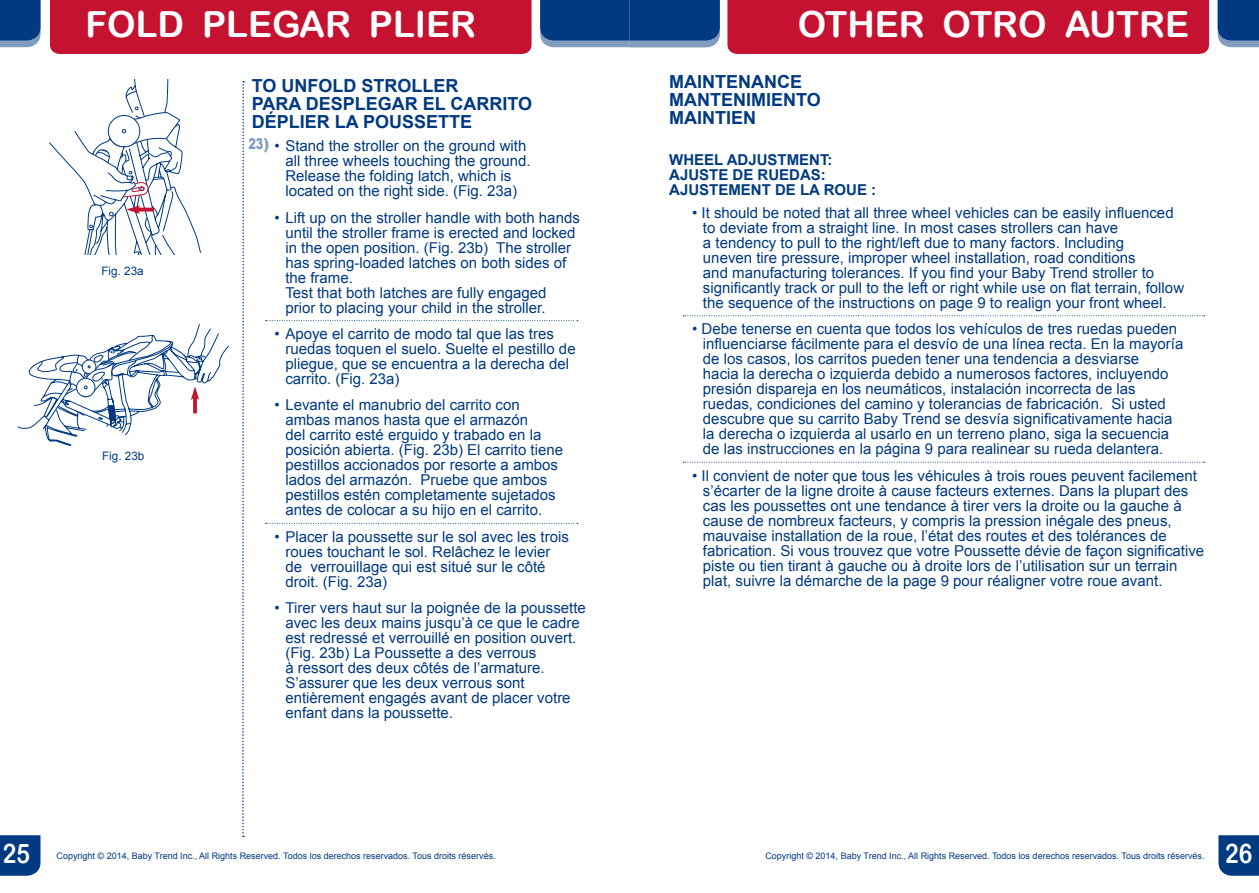
<style>
.page{position:relative;width:1259px;height:893px;background:#fff}
.page>*{position:absolute;margin:0;border:0;box-sizing:border-box;transform-origin:0 0}
.t1{font:36px "Arial Rounded MT Bold";color:#fff}
.t2{font:27px "Arial Rounded MT Bold";color:#fff;scale:.85 1}
.t3{font:700 18px/18px "Arial";color:#013a81}
.t4{font:15px/15px "Arial";color:#013a81}
.t5{font:700 15px/15px "Arial";color:#013a81}
.t6{font:900 15px "Arial";color:#809dc0;scale:.75 1}
.t7{font:11.7px "Arial";color:#013a81}
.t8{font:9px "Arial";color:#013a81}
</style>
<div class="page">
<div style="left:0;top:835px;width:40px;height:41px;background:#013a81"></div>
<svg style="left:242px;top:81px;width:2px;height:756px"></svg>
<svg style="left:1218px;top:835px;width:41px;height:41px;background:#0c4386"></svg>
<div style="left:50px;top:0;width:481px;height:54px;background:#c41230"></div>
<svg style="left:0;top:0;width:40px;height:47px;background:#164a8b"></svg>
<svg style="left:265px;top:320px;width:313px;height:1px"></svg>
<svg style="left:265px;top:523px;width:313px;height:1px"></svg>
<div style="left:727px;top:0;width:482px;height:54px;background:#c41230"></div>
<svg style="left:1217px;top:0;width:42px;height:47px;background:#1a4d8d"></svg>
<svg style="left:540px;top:0;width:180px;height:47px;background:#14498a"></svg>
<svg style="left:49px;top:79px;width:152px;height:175px"></svg>
<svg style="left:17px;top:324px;width:212px;height:122px"></svg>
<svg style="left:683px;top:315px;width:521px;height:1px"></svg>
<svg style="left:683px;top:462px;width:521px;height:1px"></svg>
<h1 class="t1" style="left:86px;top:2px;width:392px">FOLD PLEGAR PLIER</h1>
<h1 class="t1" style="left:797px;top:2px;width:393px">OTHER OTRO AUTRE</h1>
<p class="t3" style="left:669px;top:73px;width:153px">MAINTENANCE<br>MANTENIMIENTO<br>MAINTIEN</p>
<p class="t5" style="left:669px;top:152px;width:208px">WHEEL ADJUSTMENT:<br>AJUSTE DE RUEDAS:<br>AJUSTEMENT DE LA ROUE :</p>
<p class="t4" style="left:703px;top:205px;width:483px;text-indent:-11px">• It should be noted that all three wheel vehicles can be easily influenced to deviate from a straight line. In most cases strollers can have<br>a tendency to pull to the right/left due to many factors. Including<br>uneven tire pressure, improper wheel installation, road conditions<br>and manufacturing tolerances. If you find your Baby Trend stroller to significantly track or pull to the left or right while use on flat terrain, follow the sequence of the instructions on page 9 to realign your front wheel.</p>
<p class="t4" style="left:703px;top:322px;width:482px;text-indent:-11px">• Debe tenerse en cuenta que todos los vehículos de tres ruedas pueden influenciarse fácilmente para el desvío de una línea recta. En la mayoría de los casos, los carritos pueden tener una tendencia a desviarse<br>hacia la derecha o izquierda debido a numerosos factores, incluyendo presión dispareja en los neumáticos, instalación incorrecta de las ruedas, condiciones del camino y tolerancias de fabricación. Si usted descubre que su carrito Baby Trend se desvía significativamente hacia la derecha o izquierda al usarlo en un terreno plano, siga la secuencia de las instrucciones en la página 9 para realinear su rueda delantera.</p>
<p class="t4" style="left:703px;top:468px;width:503px;text-indent:-11px">• Il convient de noter que tous les véhicules à trois roues peuvent facilement s’écarter de la ligne droite à cause facteurs externes. Dans la plupart des cas les poussettes ont une tendance à tirer vers la droite ou la gauche à cause de nombreux facteurs, y compris la pression inégale des pneus, mauvaise installation de la roue, l’état des routes et des tolérances de fabrication. Si vous trouvez que votre Poussette dévie de façon significative piste ou tien tirant à gauche ou à droite lors de l’utilisation sur un terrain plat, suivre la démarche de la page 9 pour réaligner votre roue avant.</p>
<p class="t3" style="left:252px;top:78px;width:282px">TO UNFOLD STROLLER<br>PARA DESPLEGAR EL CARRITO<br>DÉPLIER LA POUSSETTE</p>
<p class="t4" style="left:285px;top:139px;width:247px;text-indent:-11px">• Stand the stroller on the ground with all three wheels touching the ground.<br>Release the folding latch, which is located on the right side. (Fig. 23a)</p>
<p class="t4" style="left:285px;top:210px;width:296px;text-indent:-11px">• Lift up on the stroller handle with both hands until the stroller frame is erected and locked in the open position. (Fig. 23b) The stroller has spring-loaded latches on both sides of the frame.<br>Test that both latches are fully engaged prior to placing your child in the stroller.</p>
<p class="t4" style="left:285px;top:326px;width:292px;text-indent:-11px">• Apoye el carrito de modo tal que las tres ruedas toquen el suelo. Suelte el pestillo de pliegue, que se encuentra a la derecha del carrito. (Fig. 23a)</p>
<p class="t4" style="left:285px;top:398px;width:279px;text-indent:-11px">• Levante el manubrio del carrito con ambas manos hasta que el armazón<br>del carrito esté erguido y trabado en la posición abierta. (Fig. 23b) El carrito tiene pestillos accionados por resorte a ambos lados del armazón. Pruebe que ambos pestillos estén completamente sujetados antes de colocar a su hijo en el carrito.</p>
<p class="t4" style="left:285px;top:529px;width:285px;text-indent:-11px">• Placer la poussette sur le sol avec les trois roues touchant le sol. Relâchez le levier de verrouillage qui est situé sur le côté droit. (Fig. 23a)</p>
<p class="t4" style="left:285px;top:600px;width:302px;text-indent:-11px">• Tirer vers haut sur la poignée de la poussette avec les deux mains jusqu’à ce que le cadre est redressé et verrouillé en position ouvert. (Fig. 23b) La Poussette a des verrous<br>à ressort des deux côtés de l’armature.<br>S’assurer que les deux verrous sont entièrement engagés avant de placer votre enfant dans la poussette.</p>
<p class="t6" style="left:248px;top:133px;width:29px">23)</p>
<p class="t7" style="left:101px;top:263px;width:44px">Fig. 23a</p>
<p class="t7" style="left:102px;top:448px;width:44px">Fig. 23b</p>
<h2 class="t2" style="left:3px;top:838px;width:34px">25</h2>
<p class="t8" style="left:57px;top:850px;width:441px">Copyright © 2014, Baby Trend Inc., All Rights Reserved. Todos los derechos reservados. Tous droits réservés.</p>
<p class="t8" style="left:765px;top:850px;width:441px">Copyright © 2014, Baby Trend Inc., All Rights Reserved. Todos los derechos reservados. Tous droits réservés.</p>
<h2 class="t2" style="left:1225px;top:838px;width:34px">26</h2>
</div>
